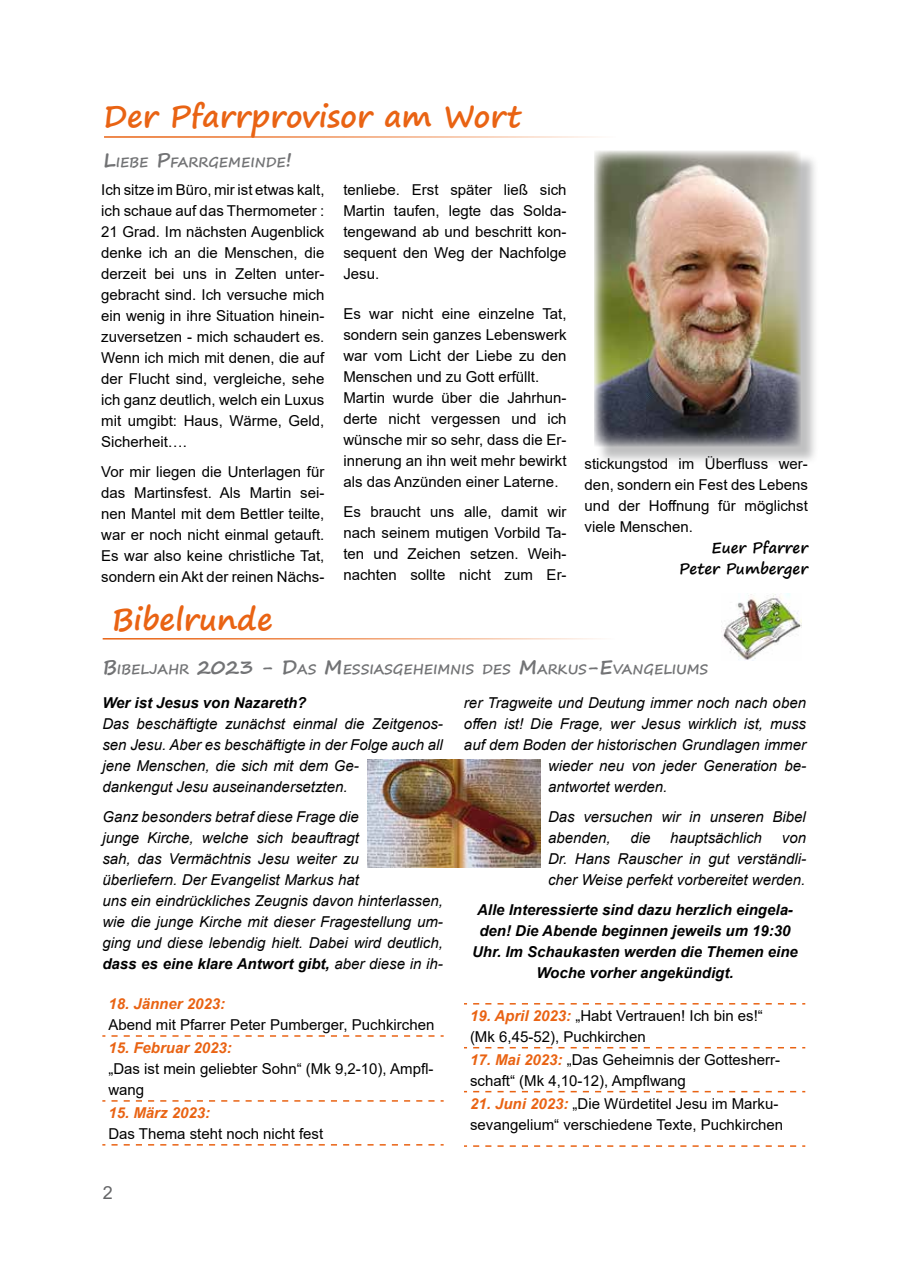
<style>
.page{position:relative;width:910px;height:1280px;background:#fff}
.page>*{position:absolute;margin:0;border:0;box-sizing:border-box;transform-origin:0 0}
.t1{font:700 30px "Segoe Print";color:#e96313}
.t2{font:18px "Arial";color:#646567}
.t3{font:15px/21px "Arial";color:#000;text-align:justify}
.t4{font:italic 15px/21px "Arial";color:#000}
.t5{font:italic 700 15px/21px "Arial";color:#000;text-align:center}
.t6{font:italic 700 15px "Arial";color:#e96313}
.t7{font:700 15px/21px "Segoe Print";color:#000;text-align:right}
.t8{font:700 13.65px "Segoe Print";color:#727375}
.s1{font-size:19.5px}
.s2{font-weight:700}
.s3{font-weight:700;font-style:italic;color:#e96313}
</style>
<div class="page">
<hr style="left:104px;top:136px;width:512px;height:2px;background:#e96313">
<div style="left:596px;top:153px;width:223px;height:312px;background:#7b7c7e;opacity:.48"></div>
<img style="left:594px;top:151px;width:206px;height:295px">
<hr style="left:103px;top:638px;width:512px;height:1px;background:#e96313">
<img style="left:721px;top:593px;width:81px;height:67px">
<svg style="left:111px;top:1035px;width:333px;height:2px"></svg>
<svg style="left:111px;top:1100px;width:333px;height:2px"></svg>
<svg style="left:111px;top:1144px;width:333px;height:1px"></svg>
<img style="left:368px;top:759px;width:172px;height:109px">
<svg style="left:473px;top:1091px;width:332px;height:1px"></svg>
<svg style="left:473px;top:1145px;width:332px;height:2px"></svg>
<svg style="left:473px;top:1003px;width:332px;height:1px"></svg>
<svg style="left:473px;top:1047px;width:332px;height:1px"></svg>
<h1 class="t1" style="left:103px;top:89px;width:419px">Der Pfarrprovisor am Wort</h1>
<p class="t8" style="left:103px;top:149px;width:190px"><span class="s1">L</span>IEBE <span class="s1">P</span>FARRGEMEINDE<span class="s1">!</span></p>
<p class="t3" style="left:101px;top:179px;width:225px">Ich sitze im Büro, mir ist etwas kalt, ich schaue auf das Thermometer :<br>21 Grad. Im nächsten Augenblick denke ich an die Menschen, die derzeit bei uns in Zelten unter&shy;gebracht sind. Ich versuche mich ein wenig in ihre Situation hinein&shy;zuversetzen - mich schaudert es.<br>Wenn ich mich mit denen, die auf der Flucht sind, vergleiche, sehe ich ganz deutlich, welch ein Luxus mit umgibt: Haus, Wärme, Geld, Sicherheit….</p>
<p class="t3" style="left:101px;top:461px;width:225px">Vor mir liegen die Unterlagen für das Martinsfest. Als Martin sei&shy;nen Mantel mit dem Bettler teilte, war er noch nicht einmal getauft.<br>Es war also keine christliche Tat, sondern ein Akt der reinen Nächs-</p>
<p class="t3" style="left:343px;top:179px;width:225px">tenliebe. Erst später ließ sich Martin taufen, legte das Solda&shy;tengewand ab und beschritt kon&shy;sequent den Weg der Nachfolge Jesu.</p>
<p class="t3" style="left:343px;top:303px;width:225px;text-align:left">Es war nicht eine einzelne Tat, sondern sein ganzes Lebenswerk war vom Licht der Liebe zu den<br>Menschen und zu Gott erfüllt.<br>Martin wurde über die Jahrhun&shy;derte nicht vergessen und ich wünsche mir so sehr, dass die Er&shy;innerung an ihn weit mehr bewirkt als das Anzünden einer Laterne.</p>
<p class="t3" style="left:343px;top:501px;width:225px">Es braucht uns alle, damit wir nach seinem mutigen Vorbild Ta&shy;ten und Zeichen setzen. Weih&shy;nachten sollte nicht zum Er-</p>
<p class="t3" style="left:585px;top:453px;width:225px">stickungstod im Überfluss wer&shy;den, sondern ein Fest des Lebens und der Hoffnung für möglichst viele Menschen.</p>
<p class="t7" style="left:679px;top:536px;width:130px">Euer Pfarrer<br>Peter Pumberger</p>
<h1 class="t1" style="left:112px;top:591px;width:162px">Bibelrunde</h1>
<p class="t8" style="left:103px;top:657px;width:607px"><span class="s1">B</span> IBELJAHR <span class="s1">2023 - D</span>AS <span class="s1">M</span> ESSIASGEHEIMNIS DES <span class="s1">M</span>ARKUS<span class="s1">-E</span>VANGELIUMS</p>
<p class="t5" style="left:102px;top:692px;width:205px">Wer ist Jesus von Nazareth?</p>
<p class="t4" style="left:102px;top:713px;width:342px">Das beschäftigte zunächst einmal die Zeitgenos&shy;sen Jesu. Aber es beschäftigte in der Folge auch all jene Menschen, die sich mit dem Ge-<br>dankengut Jesu auseinandersetzten.</p>
<p class="t4" style="left:102px;top:806px;width:342px">Ganz besonders betraf diese Frage die<br>junge Kirche, welche sich beauftragt<br>sah, das Vermächtnis Jesu weiter zu<br>überliefern. Der Evangelist Markus hat<br>uns ein eindrückliches Zeugnis davon hinterlassen, wie die junge Kirche mit dieser Fragestellung um&shy;ging und diese lebendig hielt. Dabei wird deutlich, <span class="s2">dass es eine klare Antwort gibt,</span> aber diese in ih-</p>
<p class="t6" style="left:108px;top:994px;width:118px">18. Jänner 2023:</p>
<p class="t3" style="left:108px;top:1014px;width:327px">Abend mit Pfarrer Peter Pumberger, Puchkirchen</p>
<p class="t6" style="left:108px;top:1038px;width:125px">15. Februar 2023:</p>
<p class="t3" style="left:108px;top:1058px;width:327px">„Das ist mein geliebter Sohn“ (Mk 9,2-10), Ampfl&shy;wang</p>
<p class="t6" style="left:108px;top:1102px;width:103px">15. März 2023:</p>
<p class="t3" style="left:108px;top:1123px;width:216px">Das Thema steht noch nicht fest</p>
<p class="t4" style="left:464px;top:692px;width:343px">rer Tragweite und Deutung immer noch nach oben</p>
<p class="t4" style="left:464px;top:713px;width:343px">offen ist! Die Frage, wer Jesus wirklich ist, muss</p>
<p class="t4" style="left:464px;top:734px;width:343px">auf dem Boden der historischen Grundlagen immer</p>
<p class="t4" style="left:548px;top:755px;width:260px">wieder neu von jeder Generation be-</p>
<p class="t4" style="left:548px;top:776px;width:121px">antwortet werden.</p>
<p class="t4" style="left:548px;top:806px;width:259px">Das versuchen wir in unseren Bibel abenden,</p>
<p class="t4" style="left:630px;top:827px;width:22px">die</p>
<p class="t4" style="left:670px;top:827px;width:93px">hauptsächlich</p>
<p class="t4" style="left:548px;top:827px;width:260px;text-align:justify;text-indent:234px">von Dr. Hans Rauscher in gut verständli&shy;cher Weise perfekt vorbereitet werden.</p>
<p class="t5" style="left:472px;top:899px;width:327px">Alle Interessierte sind dazu herzlich eingela&shy;den! Die Abende beginnen jeweils um 19:30<br>Uhr. Im Schaukasten werden die Themen eine Woche vorher angekündigt.</p>
<p class="t3" style="left:470px;top:1005px;width:294px"><span class="s3">19. April 2023:</span> „Habt Vertrauen! Ich bin es!“ (Mk 6,45-52), Puchkirchen</p>
<p class="t3" style="left:470px;top:1049px;width:312px"><span class="s3">17. Mai 2023:</span> „Das Geheimnis der Gottesherr&shy;schaft“ (Mk 4,10-12), Ampflwang</p>
<p class="t3" style="left:470px;top:1093px;width:315px"><span class="s3">21. Juni 2023:</span> „Die Würdetitel Jesu im Marku&shy;sevangelium“ verschiedene Texte, Puchkirchen</p>
<p class="t2" style="left:103px;top:1180px;width:12px">2</p>
</div>
